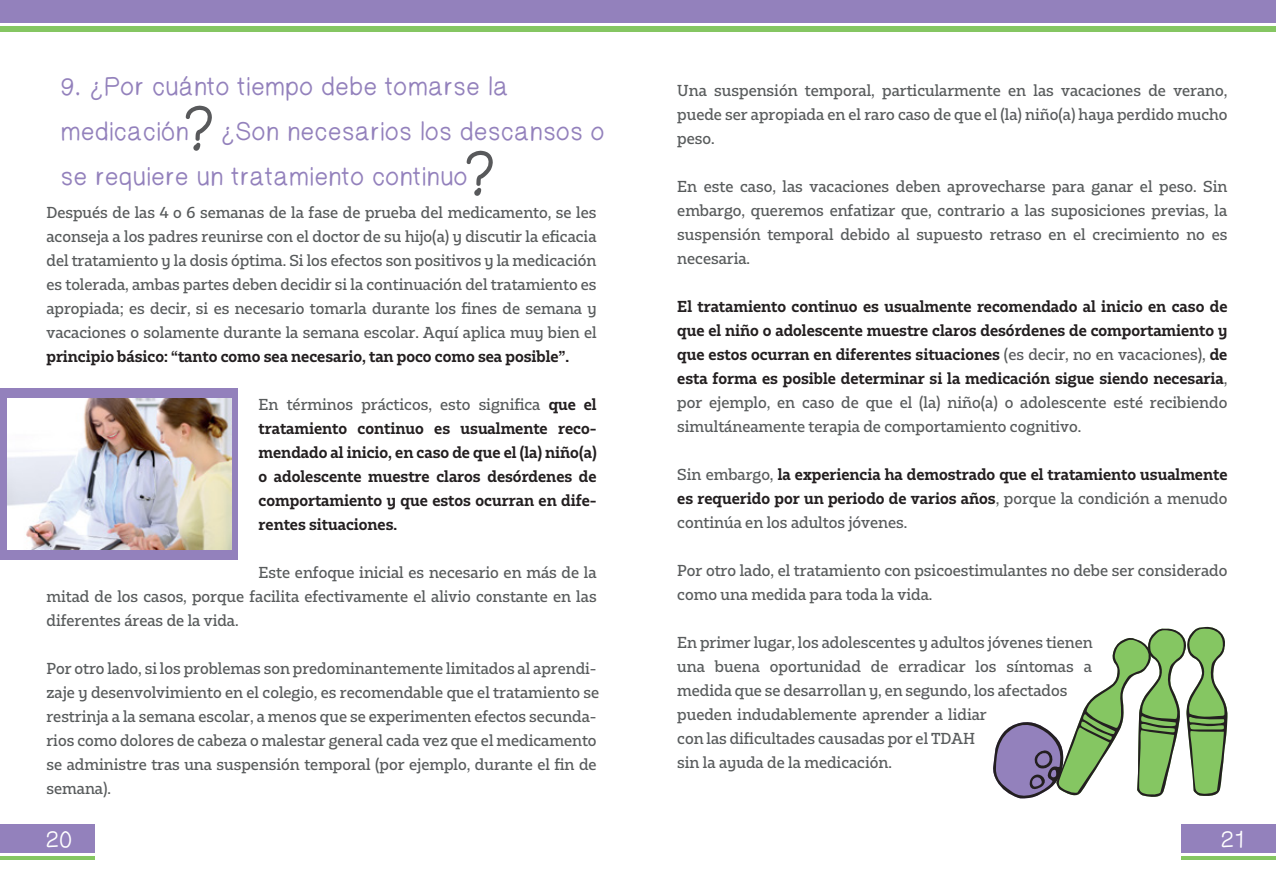
<style>
.page{position:relative;width:1276px;height:893px;background:#fff}
.page>*{position:absolute;margin:0;border:0;box-sizing:border-box;transform-origin:0 0}
.t1{font:25.65px/44.8px "Helveti Hand";color:#9381bc}
.t2{font:23.4px "Helveti Hand";color:#fff}
.t3{font:500 15px/24px "Bw Glenn Slab";color:#585b5c;text-align:justify}
.t4{font:700 15px/24px "Bw Glenn Slab";color:#231f20;text-align:justify}
.s1{font-weight:500;color:#585b5c}
</style>
<div class="page">
<svg style="left:186px;top:106px;width:26px;height:45px"></svg>
<svg style="left:466px;top:151px;width:27px;height:45px"></svg>
<div style="left:0;top:0;width:1276px;height:22px;background:#9381bc"></div>
<div style="left:0;top:26px;width:1276px;height:6px;background:#85c662"></div>
<div style="left:0;top:824px;width:95px;height:29px;background:#9381bc"></div>
<hr style="left:0;top:856px;width:95px;height:3px;background:#85c662">
<div style="left:1181px;top:824px;width:95px;height:29px;background:#9381bc"></div>
<hr style="left:1181px;top:856px;width:95px;height:3px;background:#85c662">
<div style="left:0;top:388px;width:238px;height:172px;background:#9381bc"></div>
<svg style="left:993px;top:626px;width:234px;height:172px"></svg>
<img style="left:7px;top:399px;width:224px;height:150px">
<h1 class="t1" style="left:61px;top:65px;width:546px">9. ¿Por cuánto tiempo debe tomarse la medicación ¿Son necesarios los descansos o se requiere un tratamiento continuo</h1>
<p class="t3" style="left:46px;top:200px;width:552px">Después de las 4 o 6 semanas de la fase de prueba del medicamento, se les aconseja a los padres reunirse con el doctor de su hijo(a) y discutir la eficacia del tratamiento y la dosis óptima. Si los efectos son positivos y la medicación es tolerada, ambas partes deben decidir si la continuación del tratamiento es apropiada; es decir, si es necesario tomarla durante los fines de semana y vacaciones o solamente durante la semana escolar. Aquí aplica muy bien el</p>
<p class="t4" style="left:46px;top:344px;width:524px">principio básico: “tanto como sea necesario, tan poco como sea posible”.</p>
<p class="t4" style="left:259px;top:392px;width:339px"><span class="s1">En términos prácticos, esto significa</span> que el tratamiento continuo es usualmente reco&shy;mendado al inicio, en caso de que el (la) niño(a) o adolescente muestre claros desórdenes de comportamiento y que estos ocurran en dife&shy;rentes situaciones.</p>
<p class="t3" style="left:46px;top:560px;width:552px;text-indent:212px">Este enfoque inicial es necesario en más de la mitad de los casos, porque facilita efectivamente el alivio constante en las diferentes áreas de la vida.</p>
<p class="t3" style="left:46px;top:656px;width:554px;text-align:left">Por otro lado, si los problemas son predominantemente limitados al aprendi&shy;zaje y desenvolvimiento en el colegio, es recomendable que el tratamiento se restrinja a la semana escolar, a menos que se experimenten efectos secunda&shy;rios como dolores de cabeza o malestar general cada vez que el medicamento se administre tras una suspensión temporal (por ejemplo, durante el fin de semana).</p>
<p class="t3" style="left:677px;top:78px;width:552px">Una suspensión temporal, particularmente en las vacaciones de verano, puede ser apropiada en el raro caso de que el (la) niño(a) haya perdido mucho peso.</p>
<p class="t3" style="left:677px;top:174px;width:551px">En este caso, las vacaciones deben aprovecharse para ganar el peso. Sin embargo, queremos enfatizar que, contrario a las suposiciones previas, la suspensión temporal debido al supuesto retraso en el crecimiento no es necesaria.</p>
<p class="t4" style="left:677px;top:294px;width:552px">El tratamiento continuo es usualmente recomendado al inicio en caso de que el niño o adolescente muestre claros desórdenes de comportamiento y que estos ocurran en diferentes situaciones <span class="s1">(es decir, no en vacaciones),</span> de esta forma es posible determinar si la medicación sigue siendo necesaria<span class="s1">, por ejemplo, en caso de que el (la) niño(a) o adolescente esté recibiendo simultáneamente terapia de comportamiento cognitivo.</span></p>
<p class="t4" style="left:677px;top:462px;width:552px"><span class="s1">Sin embargo,</span> la experiencia ha demostrado que el tratamiento usualmente es requerido por un periodo de varios años<span class="s1">, porque la condición a menudo continúa en los adultos jóvenes.</span></p>
<p class="t3" style="left:677px;top:558px;width:551px">Por otro lado, el tratamiento con psicoestimulantes no debe ser considerado como una medida para toda la vida.</p>
<p class="t3" style="left:677px;top:630px;width:417px;text-align:left">En primer lugar, los adolescentes y adultos jóvenes tienen una buena oportunidad de erradicar los síntomas a medida que se desarrollan y, en segundo, los afectados pueden indudablemente aprender a lidiar<br>con las dificultades causadas por el TDAH<br>sin la ayuda de la medicación.</p>
<h2 class="t2" style="left:46px;top:825px;width:28px">20</h2>
<h2 class="t2" style="left:1221px;top:825px;width:24px">21</h2>
</div>
